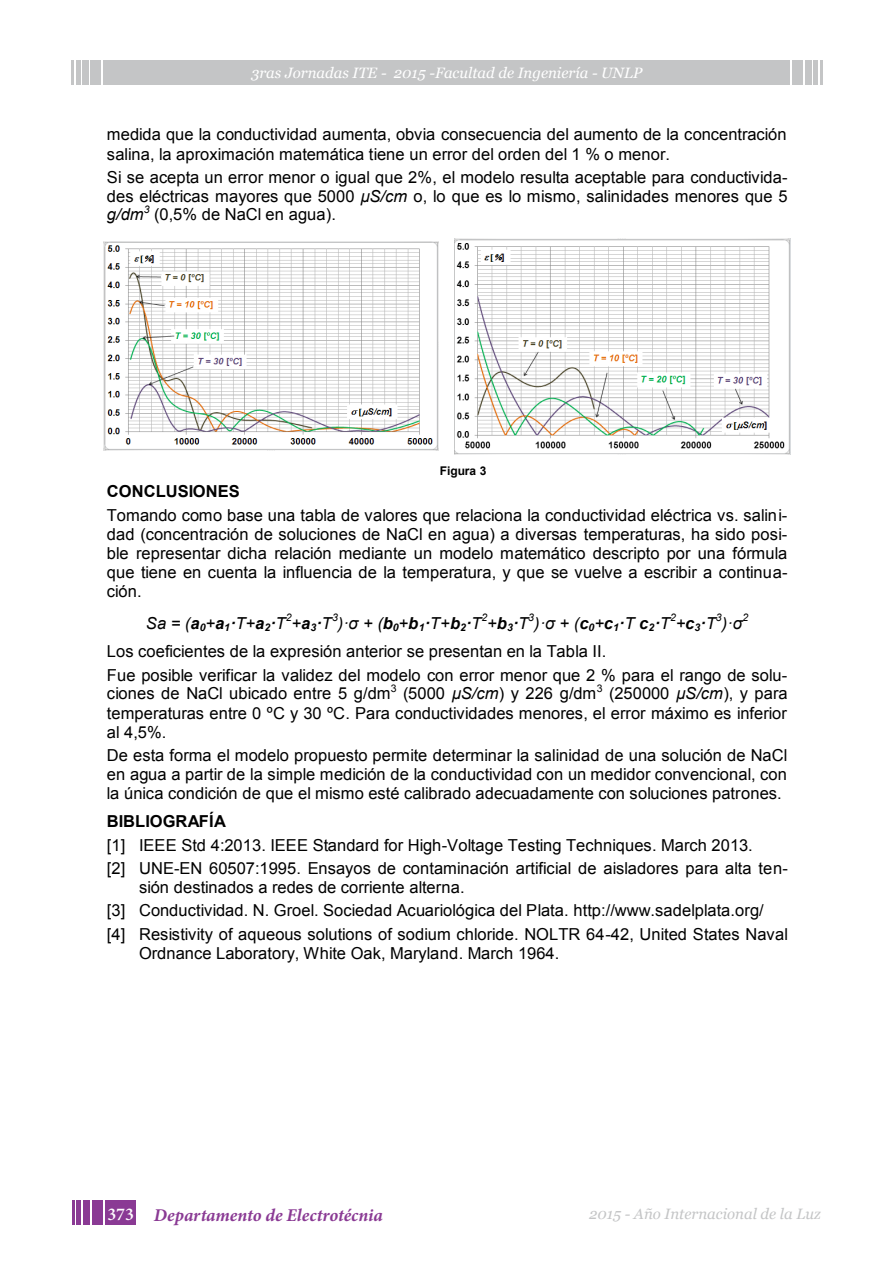
<style>
.page{position:relative;width:893px;height:1263px;background:#fff}
.page>*{position:absolute;margin:0;border:0;box-sizing:border-box;transform-origin:0 0}
.t1{font:italic 700 18px "Minion Pro";color:#8a3a94}
.t2{font:16.5px/19px "Arial";letter-spacing:.005em;color:#000}
.t3{font:italic 16.5px "Arial";color:#000}
.t4{font:700 16.5px "Arial";letter-spacing:.005em;color:#000}
.t5{font:italic 15px "Georgia";color:#fff}
.t6{font:italic 15px "Georgia";color:#c4c5c6}
.t7{font:700 12px "Arial";color:#000}
.t8{font:italic 10.5px "Arial";color:#000}
.t9{font:10.5px "Arial";color:#000}
.s1{font-style:italic}
.s2{font-weight:700}
.s3{font-style:inherit}
.s4{font-weight:600;font-style:normal;color:#fff}
</style>
<div class="page">
<div style="left:103px;top:60px;width:687px;height:25px;background:#c4c5c6"></div>
<div style="left:91px;top:60px;width:10px;height:25px;background:#c4c5c6"></div>
<div style="left:83px;top:60px;width:6px;height:25px;background:#c4c5c6"></div>
<hr style="left:76px;top:60px;width:4px;height:25px;background:#c4c5c6">
<hr style="left:72px;top:60px;width:2px;height:25px;background:#c4c5c6">
<div style="left:792px;top:60px;width:11px;height:25px;background:#c4c5c6"></div>
<div style="left:805px;top:60px;width:6px;height:25px;background:#c4c5c6"></div>
<hr style="left:814px;top:60px;width:4px;height:25px;background:#c4c5c6">
<hr style="left:820px;top:60px;width:2px;height:25px;background:#c4c5c6">
<div style="left:105px;top:1200px;width:31px;height:25px;background:#8a3a94"></div>
<div style="left:92px;top:1200px;width:11px;height:25px;background:#8a3a94"></div>
<div style="left:83px;top:1200px;width:7px;height:25px;background:#8a3a94"></div>
<hr style="left:77px;top:1200px;width:4px;height:25px;background:#8a3a94">
<hr style="left:72px;top:1200px;width:2px;height:25px;background:#8a3a94">
<img style="left:103px;top:241px;width:336px;height:209px">
<img style="left:455px;top:238px;width:336px;height:217px">
<p class="t5" style="left:251px;top:64px;width:393px">3ras Jornadas ITE - 2015 -Facultad de Ingeniería - UNLP</p>
<p class="t2" style="left:107px;top:125px;width:681px">medida que la conductividad aumenta, obvia consecuencia del aumento de la concentración salina, la aproximación matemática tiene un error del orden del 1 % o menor.</p>
<p class="t2" style="left:107px;top:168px;width:682px;text-align:justify">Si se acepta un error menor o igual que 2%, el modelo resulta aceptable para conductivida&shy;des eléctricas mayores que 5000 <span class="s1">µS/cm</span> o, lo que es lo mismo, salinidades menores que 5 <span class="s1">g/dm</span></p>
<p class="t8" style="left:144px;top:202px;width:7px">3</p>
<p class="t2" style="left:154px;top:205px;width:183px">(0,5% de NaCl en agua).</p>
<p class="t7" style="left:440px;top:462px;width:48px">Figura 3</p>
<p class="t4" style="left:107px;top:480px;width:134px">CONCLUSIONES</p>
<p class="t2" style="left:107px;top:506px;width:682px;text-align:justify">Tomando como base una tabla de valores que relaciona la conductividad eléctrica vs. salini&shy;dad (concentración de soluciones de NaCl en agua) a diversas temperaturas, ha sido posi&shy;ble representar dicha relación mediante un modelo matemático descripto por una fórmula que tiene en cuenta la influencia de la temperatura, y que se vuelve a escribir a continua&shy;ción.</p>
<p class="t3" style="left:146px;top:612px;width:598px">Sa = (<span class="s2">a</span><sub>0</sub>+<span class="s2">a</span><sub>1</sub><span class="s2">·</span>T+<span class="s2">a</span><sub>2</sub><span class="s2">·</span>T +<span class="s2">a</span><sub>3</sub><span class="s2">·</span>T )·<span class="s3">σ</span> + (<span class="s2">b</span><sub>0</sub>+<span class="s2">b</span><sub>1</sub><span class="s2">·</span>T+<span class="s2">b</span><sub>2</sub><span class="s2">·</span>T +<span class="s2">b</span><sub>3</sub><span class="s2">·</span>T )·<span class="s3">σ</span> + (<span class="s2">c</span><sub>0</sub>+<span class="s2">c</span><sub>1</sub><span class="s2">·</span>T <span class="s2">c</span><sub>2</sub><span class="s2">·</span>T +<span class="s2">c</span><sub>3</sub><span class="s2">·</span>T )·<span class="s3">σ</span></p>
<p class="t8" style="left:286px;top:611px;width:7px">2</p>
<p class="t8" style="left:332px;top:611px;width:7px">3</p>
<p class="t8" style="left:481px;top:611px;width:7px">2</p>
<p class="t8" style="left:528px;top:611px;width:7px">3</p>
<p class="t8" style="left:670px;top:611px;width:7px">2</p>
<p class="t8" style="left:716px;top:611px;width:7px">3</p>
<p class="t8" style="left:743px;top:611px;width:7px">2</p>
<p class="t2" style="left:107px;top:640px;width:682px;line-height:23.4px">Los coeficientes de la expresión anterior se presentan en la Tabla II.<br>Fue posible verificar la validez del modelo con error menor que 2 % para el rango de solu-</p>
<p class="t2" style="left:107px;top:684px;width:285px">ciones de NaCl ubicado entre 5 g/dm</p>
<p class="t9" style="left:391px;top:681px;width:7px">3</p>
<p class="t2" style="left:403px;top:684px;width:195px">(5000 <span class="s1">µS/cm</span>) y 226 g/dm</p>
<p class="t9" style="left:597px;top:681px;width:7px">3</p>
<p class="t2" style="left:107px;top:684px;width:682px;text-align:justify;text-indent:502px">(250000 <span class="s1">µS/cm</span>), y para temperaturas entre 0 ºC y 30 ºC. Para conductividades menores, el error máximo es inferior al 4,5%.</p>
<p class="t2" style="left:107px;top:746px;width:682px;text-align:justify">De esta forma el modelo propuesto permite determinar la salinidad de una solución de NaCl en agua a partir de la simple medición de la conductividad con un medidor convencional, con la única condición de que el mismo esté calibrado adecuadamente con soluciones patrones.</p>
<p class="t4" style="left:107px;top:810px;width:121px">BIBLIOGRAFÍA</p>
<p class="t2" style="left:107px;top:833px;width:682px;line-height:23.4px">[1] IEEE Std 4:2013. IEEE Standard for High-Voltage Testing Techniques. March 2013.<br>[2] UNE-EN 60507:1995. Ensayos de contaminación artificial de aisladores para alta ten-</p>
<p class="t2" style="left:107px;top:875px;width:683px;line-height:23.5px;text-indent:32px">sión destinados a redes de corriente alterna.<br>[3] Conductividad. N. Groel. Sociedad Acuariológica del Plata. http://www.sadelplata.org/<br>[4] Resistivity of aqueous solutions of sodium chloride. NOLTR 64-42, United States Naval</p>
<p class="t2" style="left:139px;top:944px;width:422px">Ordnance Laboratory, White Oak, Maryland. March 1964.</p>
<p class="t1" style="left:107px;top:1202px;width:277px"><span class="s4">373</span> Departamento de Electrotécnia</p>
<p class="t6" style="left:589px;top:1204px;width:233px">2015 - Año Internacional de la Luz</p>
</div>
